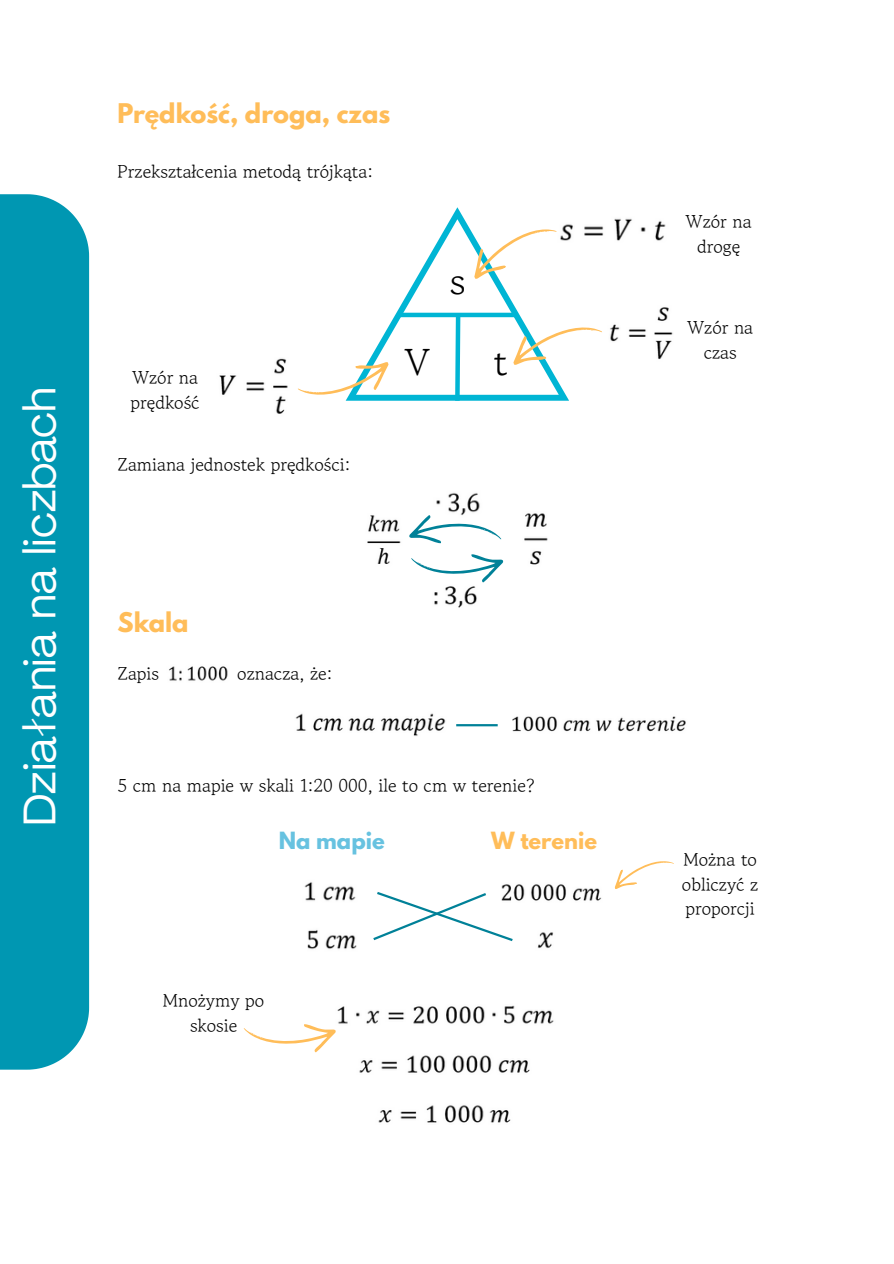
<style>
.page{position:relative;width:894px;height:1264px;background:#fff}
.page>*{position:absolute;margin:0;border:0;box-sizing:border-box;transform-origin:0 0}
.t1{font:45px "Agrandir";color:#fff}
.t2{font:37.5px "Gowun Batang";color:#000}
.t3{font:700 24px "League Spartan";color:#ffbd59}
.t4{font:700 21px "League Spartan";color:#ffbd59}
.t5{font:700 21px "League Spartan";color:#67c2e0}
.t6{font:18px/24.8px "Gowun Batang";color:#000;text-align:center}
</style>
<div class="page">
<div style="left:0;top:194px;width:89px;height:875px;background:#0097b2"></div>
<svg style="left:614px;top:861px;width:60px;height:28px"></svg>
<img style="left:169px;top:666px;width:59px;height:15px">
<img style="left:295px;top:713px;width:151px;height:23px">
<img style="left:512px;top:716px;width:174px;height:16px">
<hr style="left:456px;top:724px;width:41px;height:2px;background:#008198">
<img style="left:304px;top:882px;width:52px;height:19px">
<img style="left:307px;top:930px;width:50px;height:19px">
<img style="left:501px;top:884px;width:101px;height:17px">
<img style="left:537px;top:932px;width:17px;height:17px">
<svg style="left:373px;top:890px;width:142px;height:51px"></svg>
<img style="left:219px;top:358px;width:69px;height:56px">
<img style="left:610px;top:307px;width:63px;height:53px">
<img style="left:603px;top:218px;width:63px;height:23px">
<svg style="left:298px;top:207px;width:305px;height:194px"></svg>
<img style="left:367px;top:515px;width:34px;height:49px">
<img style="left:524px;top:513px;width:24px;height:52px">
<svg style="left:411px;top:554px;width:92px;height:28px"></svg>
<img style="left:436px;top:492px;width:44px;height:23px">
<img style="left:426px;top:579px;width:55px;height:29px">
<svg style="left:409px;top:515px;width:92px;height:28px"></svg>
<img style="left:337px;top:1005px;width:217px;height:118px">
<svg style="left:244px;top:1024px;width:92px;height:28px"></svg>
<h1 class="t1" style="left:22px;top:826px;width:440px;rotate:-90deg">Działania na liczbach</h1>
<h3 class="t3" style="left:118px;top:101px;width:274px">Prędkość, droga, czas</h3>
<p class="t6" style="left:118px;top:158px;width:257px">Przekształcenia metodą trójkąta:</p>
<p class="t6" style="left:130px;top:364px;width:71px;text-align:left">Wzór na prędkość</p>
<p class="t6" style="left:118px;top:452px;width:234px">Zamiana jednostek prędkości:</p>
<h2 class="t2" style="left:449px;top:254px;width:17px">s</h2>
<h2 class="t2" style="left:404px;top:334px;width:27px">V</h2>
<h2 class="t2" style="left:493px;top:334px;width:15px">t</h2>
<h3 class="t3" style="left:118px;top:611px;width:72px">Skala</h3>
<p class="t6" style="left:118px;top:661px;width:43px">Zapis</p>
<p class="t6" style="left:237px;top:661px;width:97px">oznacza, że:</p>
<p class="t6" style="left:118px;top:772px;width:419px">5 cm na mapie w skali 1:20 000, ile to cm w terenie?</p>
<p class="t5" style="left:279px;top:829px;width:107px">Na mapie</p>
<p class="t4" style="left:491px;top:829px;width:108px">W terenie</p>
<p class="t6" style="left:163px;top:988px;width:103px">Mnożymy po skosie</p>
<p class="t6" style="left:685px;top:208px;width:67px">Wzór na drogę</p>
<p class="t6" style="left:687px;top:315px;width:67px">Wzór na czas</p>
<p class="t6" style="left:681px;top:846px;width:78px;text-align:justify">Można to obliczyć z proporcji</p>
</div>
